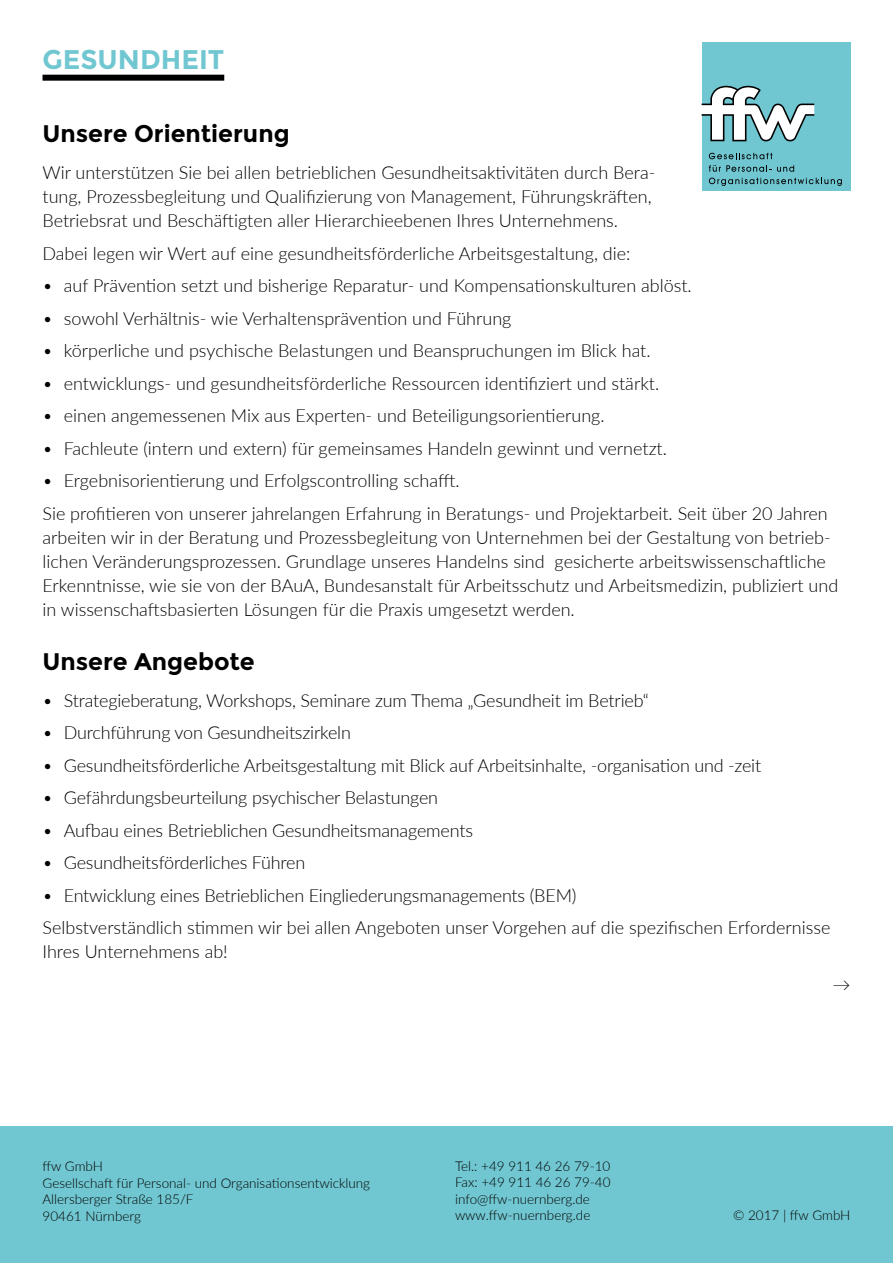
<style>
.page{position:relative;width:893px;height:1263px;background:#fff}
.page>*{position:absolute;margin:0;border:0;box-sizing:border-box;transform-origin:0 0}
.Überschrift_Seiten{font:700 27px "Montserrat";color:#71c7d1}
.Fließtext_Headline{font:700 24px "Montserrat";color:#000}
.Fließtext_Bullets{font:300 18px "Lato";letter-spacing:-.01em;color:#000}
.Fließtext{font:300 18px/24px "Lato";color:#000}
.Fußzeile{font:300 13.5px "Lato";color:#000}
</style>
<div class="page">
<div style="left:0;top:1127px;width:893px;height:136px;background:#71c7d1"></div>
<div style="left:702px;top:43px;width:148px;height:148px;background:#71c7d1"></div>
<svg style="left:702px;top:85px;width:112px;height:56px"></svg>
<svg style="left:709px;top:153px;width:63px;height:6px"></svg>
<svg style="left:709px;top:165px;width:62px;height:7px"></svg>
<svg style="left:777px;top:165px;width:17px;height:7px"></svg>
<svg style="left:709px;top:178px;width:133px;height:8px"></svg>
<div style="left:43px;top:75px;width:181px;height:6px;background:#000"></div>
<p class="Überschrift_Seiten" style="left:43px;top:43px;width:183px">GESUNDHEIT</p>
<p class="Fließtext_Headline" style="left:43px;top:120px;width:249px">Unsere Orientierung</p>
<p class="Fließtext" style="left:43px;top:160px;width:614px">Wir unterstützen Sie bei allen betrieblichen Gesundheitsaktivitäten durch Bera&shy;tung, Prozessbegleitung und Qualifizierung von Management, Führungskräften,<br>Betriebsrat und Beschäftigten aller Hierarchieebenen Ihres Unternehmens.</p>
<p class="Fließtext" style="left:43px;top:240px;width:589px">Dabei legen wir Wert auf eine gesundheitsförderliche Arbeitsgestaltung, die:</p>
<p class="Fließtext_Bullets" style="left:43px;top:273px;width:651px">• auf Prävention setzt und bisherige Reparatur- und Kompensationskulturen ablöst.</p>
<p class="Fließtext_Bullets" style="left:43px;top:306px;width:470px">• sowohl Verhältnis- wie Verhaltensprävention und Führung</p>
<p class="Fließtext_Bullets" style="left:43px;top:338px;width:610px">• körperliche und psychische Belastungen und Beanspruchungen im Blick hat.</p>
<p class="Fließtext_Bullets" style="left:43px;top:371px;width:618px">• entwicklungs- und gesundheitsförderliche Ressourcen identifiziert und stärkt.</p>
<p class="Fließtext_Bullets" style="left:43px;top:403px;width:564px">• einen angemessenen Mix aus Experten- und Beteiligungsorientierung.</p>
<p class="Fließtext_Bullets" style="left:43px;top:436px;width:626px">• Fachleute (intern und extern) für gemeinsames Handeln gewinnt und vernetzt.</p>
<p class="Fließtext_Bullets" style="left:43px;top:468px;width:418px">• Ergebnisorientierung und Erfolgscontrolling schafft.</p>
<p class="Fließtext" style="left:43px;top:500px;width:797px">Sie profitieren von unserer jahrelangen Erfahrung in Beratungs- und Projektarbeit. Seit über 20 Jahren arbeiten wir in der Beratung und Prozessbegleitung von Unternehmen bei der Gestaltung von betrieb&shy;lichen Veränderungsprozessen. Grundlage unseres Handelns sind gesicherte arbeitswissenschaftliche Erkenntnisse, wie sie von der BAuA, Bundesanstalt für Arbeitsschutz und Arbeitsmedizin, publiziert und in wissenschaftsbasierten Lösungen für die Praxis umgesetzt werden.</p>
<p class="Fließtext_Headline" style="left:43px;top:647px;width:214px">Unsere Angebote</p>
<p class="Fließtext_Bullets" style="left:43px;top:688px;width:608px">• Strategieberatung, Workshops, Seminare zum Thema „Gesundheit im Betrieb“</p>
<p class="Fließtext_Bullets" style="left:43px;top:720px;width:310px">• Durchführung von Gesundheitszirkeln</p>
<p class="Fließtext_Bullets" style="left:43px;top:753px;width:720px">• Gesundheitsförderliche Arbeitsgestaltung mit Blick auf Arbeitsinhalte, -organisation und -zeit</p>
<p class="Fließtext_Bullets" style="left:43px;top:785px;width:397px">• Gefährdungsbeurteilung psychischer Belastungen</p>
<p class="Fließtext_Bullets" style="left:43px;top:818px;width:432px">• Aufbau eines Betrieblichen Gesundheitsmanagements</p>
<p class="Fließtext_Bullets" style="left:43px;top:850px;width:264px">• Gesundheitsförderliches Führen</p>
<p class="Fließtext_Bullets" style="left:43px;top:883px;width:535px">• Entwicklung eines Betrieblichen Eingliederungsmanagements (BEM)</p>
<p class="Fließtext" style="left:43px;top:915px;width:789px">Selbstverständlich stimmen wir bei allen Angeboten unser Vorgehen auf die spezifischen Erfordernisse<br>Ihres Unternehmens ab!</p>
<p class="Fließtext" style="left:832px;top:972px;width:19px">→</p>
<p class="Fußzeile" style="left:43px;top:1157px;width:62px">ffw GmbH</p>
<p class="Fußzeile" style="left:43px;top:1173px;width:329px">Gesellschaft für Personal- und Organisationsentwicklung</p>
<p class="Fußzeile" style="left:43px;top:1190px;width:153px">Allersberger Straße 185/F</p>
<p class="Fußzeile" style="left:43px;top:1206px;width:100px">90461 Nürnberg</p>
<p class="Fußzeile" style="left:455px;top:1157px;width:157px">Tel.: +49 911 46 26 79-10</p>
<p class="Fußzeile" style="left:455px;top:1173px;width:157px">Fax: +49 911 46 26 79-40</p>
<p class="Fußzeile" style="left:455px;top:1190px;width:136px">info@ffw-nuernberg.de</p>
<p class="Fußzeile" style="left:455px;top:1206px;width:137px">www.ffw-nuernberg.de</p>
<p class="Fußzeile" style="left:733px;top:1205px;width:119px">© 2017 | ffw GmbH</p>
</div>
